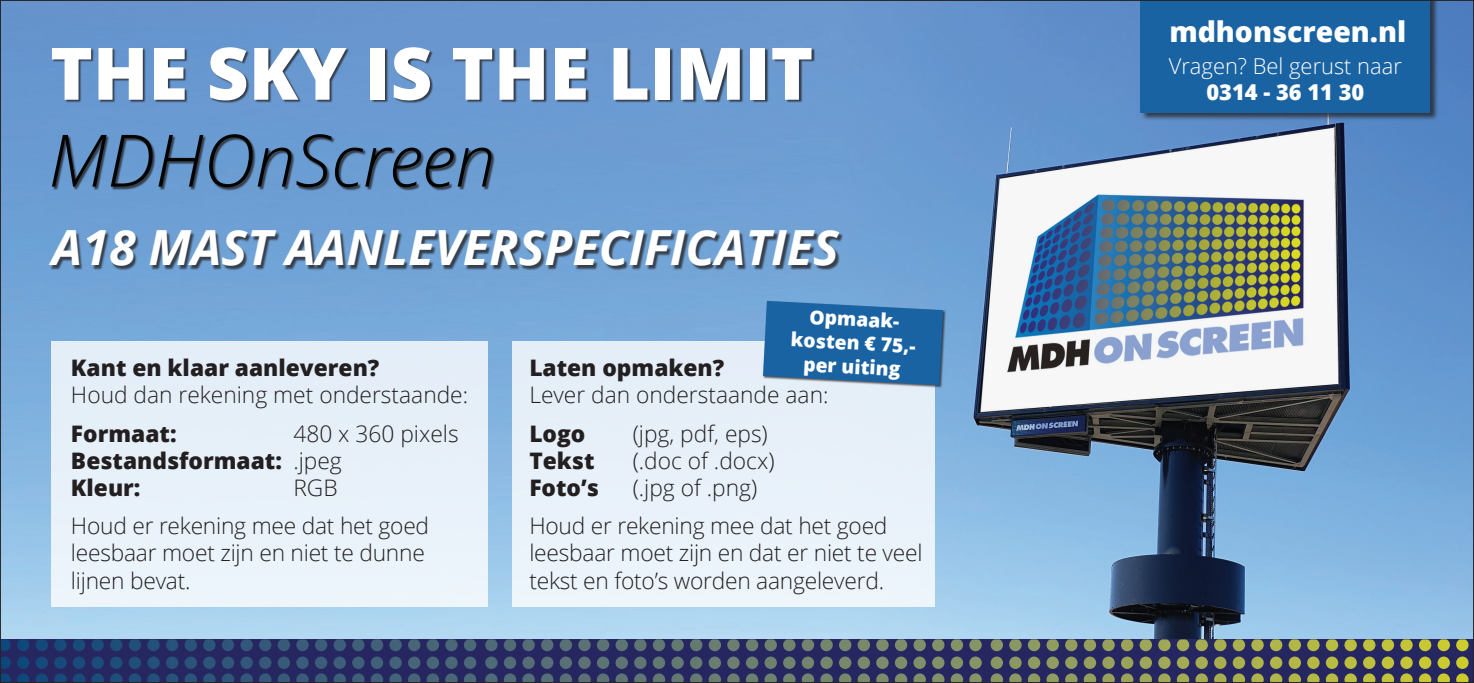
<style>
.page{position:relative;width:1474px;height:683px;background:#fff}
.page>*{position:absolute;margin:0;border:0;box-sizing:border-box;transform-origin:0 0}
.t1{font:italic 700 48.48px "Open Sans";color:#fff}
.t2{font:800 28.35px "Open Sans";color:#fff}
.t3{font:300 22.75px/27.3px "Open Sans";letter-spacing:-.01em;color:#231f20}
.t4{font:800 22.75px/27.3px "Open Sans";color:#231f20}
.t5{font:300 21.88px "Open Sans";color:#fff}
.t6{font:800 21.88px "Open Sans";color:#fff}
.t7{font:800 19.25px/23.8px "Open Sans";color:#fff;text-align:center}
.s1{font-weight:300}
</style>
<div class="page">
<img style="left:2px;top:2px;width:839px;height:637px">
<img style="left:841px;top:2px;width:630px;height:637px">
<div style="left:51px;top:341px;width:436px;height:266px;background:#e7f1f9"></div>
<div style="left:513px;top:341px;width:421px;height:266px;background:#e8f1f9"></div>
<svg style="left:2px;top:639px;width:1469px;height:41px;background:#3b4565"></svg>
<svg style="left:1046px;top:639px;width:422px;height:12px;background:#6e7154"></svg>
<svg style="left:1027px;top:673px;width:441px;height:7px;background:#696c55"></svg>
<div style="left:50px;top:232px;width:794px;height:38px;background:#231f20;opacity:.75"></div>
<div style="left:52px;top:48px;width:763px;height:143px;background:#231f20;opacity:.75"></div>
<svg style="left:52px;top:48px;width:39px;height:52px"></svg>
<svg style="left:98px;top:48px;width:45px;height:52px"></svg>
<svg style="left:154px;top:48px;width:31px;height:52px"></svg>
<svg style="left:210px;top:47px;width:36px;height:53px"></svg>
<svg style="left:254px;top:48px;width:92px;height:52px"></svg>
<div style="left:371px;top:48px;width:14px;height:52px;background:#fff"></div>
<svg style="left:394px;top:47px;width:36px;height:53px"></svg>
<svg style="left:453px;top:48px;width:39px;height:52px"></svg>
<svg style="left:499px;top:48px;width:45px;height:52px"></svg>
<svg style="left:555px;top:48px;width:30px;height:52px"></svg>
<svg style="left:613px;top:48px;width:34px;height:52px"></svg>
<div style="left:655px;top:48px;width:14px;height:52px;background:#fff"></div>
<svg style="left:681px;top:48px;width:58px;height:52px"></svg>
<div style="left:751px;top:48px;width:14px;height:52px;background:#fff"></div>
<svg style="left:772px;top:48px;width:39px;height:52px"></svg>
<svg style="left:52px;top:135px;width:151px;height:52px;background:#4d7096"></svg>
<svg style="left:209px;top:134px;width:282px;height:53px;background:#5378a1"></svg>
<div style="left:1140px;top:0;width:298px;height:121px;background:#231f20;opacity:.75"></div>
<div style="left:1140px;top:0;width:289px;height:112px;background:#1a63a3"></div>
<div style="left:762px;top:300px;width:184px;height:88px;background:#231f20;opacity:.75"></div>
<svg style="left:763px;top:301px;width:180px;height:84px;background:#296ca8"></svg>
<h1 class="t1" style="left:52px;top:213px;width:788px">A18 MAST AANLEVERSPECIFICATIES</h1>
<p class="t4" style="left:71px;top:353px;width:310px">Kant en klaar aanleveren?</p>
<p class="t3" style="left:71px;top:380px;width:399px">Houd dan rekening met onderstaande:</p>
<p class="t7" style="left:792px;top:303px;width:126px;rotate:3deg">Opmaak&shy;kosten € 75,- per uiting</p>
<p class="t4" style="left:529px;top:353px;width:196px">Laten opmaken?</p>
<p class="t3" style="left:529px;top:380px;width:301px">Lever dan onderstaande aan:</p>
<p class="t4" style="left:71px;top:418px;width:389px;text-indent:222px"><span class="s1">480 x 360 pixels<br></span>Bestandsformaat: <span class="s1">.jpeg<br></span>Kleur:</p>
<p class="t4" style="left:71px;top:418px;width:107px">Formaat:</p>
<p class="t3" style="left:293px;top:473px;width:46px">RGB</p>
<p class="t4" style="left:529px;top:418px;width:58px">Logo</p>
<p class="t3" style="left:632px;top:419px;width:137px">(jpg, pdf, eps)</p>
<p class="t4" style="left:529px;top:445px;width:67px">Tekst</p>
<p class="t3" style="left:632px;top:446px;width:143px">(.doc of .docx)</p>
<p class="t4" style="left:529px;top:473px;width:71px">Foto’s</p>
<p class="t3" style="left:632px;top:473px;width:126px">(.jpg of .png)</p>
<p class="t3" style="left:71px;top:511px;width:359px">Houd er rekening mee dat het goed leesbaar moet zijn en niet te dunne lijnen bevat.</p>
<p class="t3" style="left:529px;top:511px;width:394px">Houd er rekening mee dat het goed leesbaar moet zijn en dat er niet te veel tekst en foto’s worden aangeleverd.</p>
<p class="t2" style="left:1169px;top:10px;width:238px">mdhonscreen.nl</p>
<p class="t5" style="left:1168px;top:51px;width:235px">Vragen? Bel gerust naar</p>
<p class="t6" style="left:1206px;top:75px;width:159px">0314 - 36 11 30</p>
</div>
